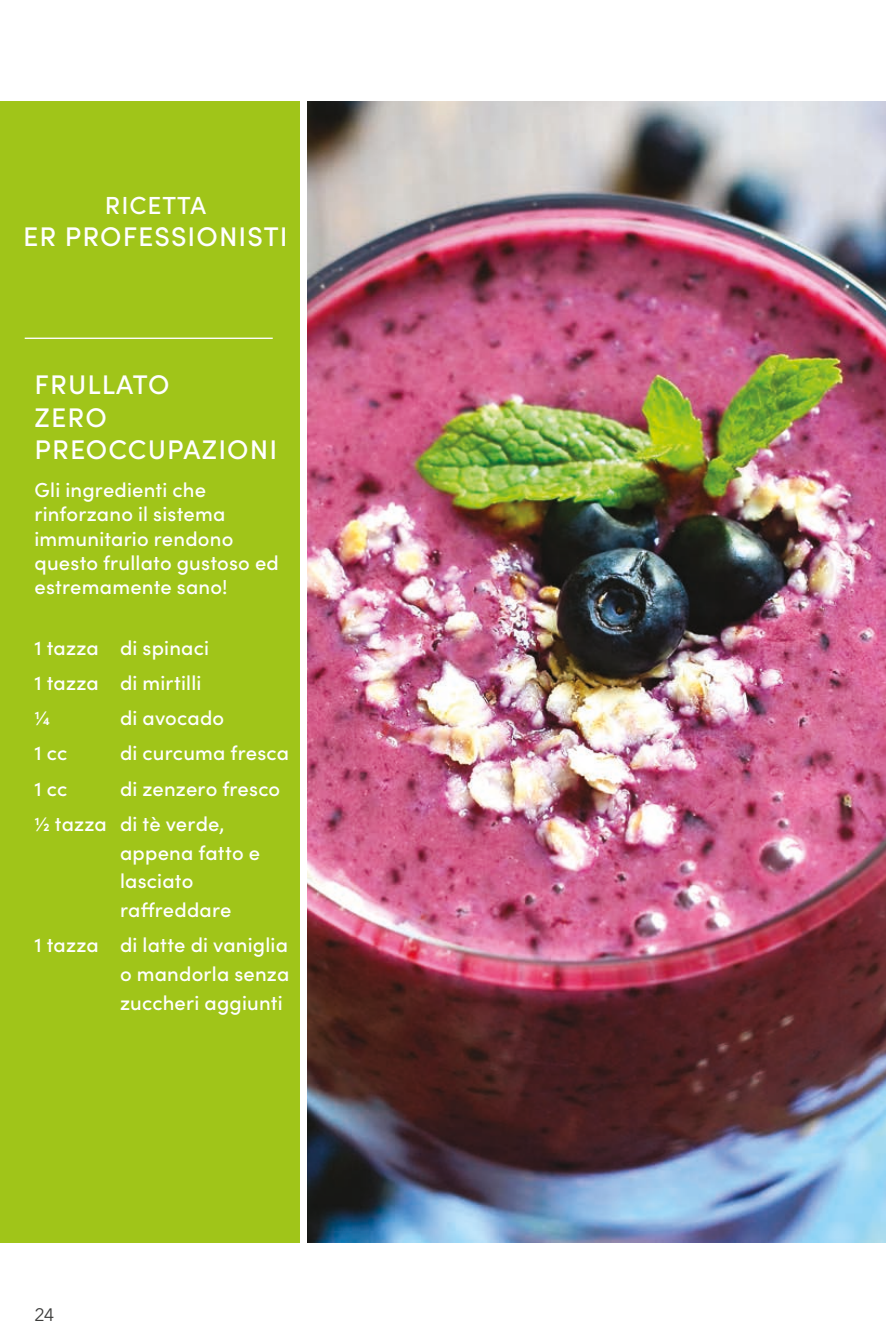
<style>
.page{position:relative;width:892px;height:1342px;background:#fff}
.page>*{position:absolute;margin:0;border:0;box-sizing:border-box;transform-origin:0 0}
.t1{font:500 27px/32.4px "Sofia Pro";letter-spacing:.04em;color:#fff}
.t2{font:500 24.75px "Sofia Pro";letter-spacing:.04em;color:#fff}
.t3{font:500 20.25px/24.3px "Sofia Pro";letter-spacing:.01em;color:#fff}
.t4{font:18px "Avenir Next";color:#3d3d3c}
</style>
<div class="page">
<div style="left:0;top:101px;width:299px;height:1141px;background:#a0c519"></div>
<img style="left:307px;top:101px;width:578px;height:1141px">
<hr style="left:25px;top:337px;width:248px;height:2px;background:#fff">
<p class="t2" style="left:105px;top:187px;width:103px">RICETTA</p>
<h1 class="t1" style="left:23px;top:219px;width:266px">ER PROFESSIONISTI</h1>
<h1 class="t1" style="left:35px;top:367px;width:244px">FRULLATO<br>ZERO<br>PREOCCUPAZIONI</h1>
<p class="t3" style="left:34px;top:476px;width:246px">Gli ingredienti che rinforzano il sistema immunitario rendono questo frullato gustoso ed estremamente sano!</p>
<p class="t3" style="left:34px;top:628px;width:176px;line-height:35.1px">1 tazza di spinaci<br>1 tazza di mirtilli ¼</p>
<p class="t3" style="left:120px;top:704px;width:106px">di avocado</p>
<p class="t3" style="left:34px;top:739px;width:34px">1 cc</p>
<p class="t3" style="left:120px;top:739px;width:170px">di curcuma fresca</p>
<p class="t3" style="left:34px;top:775px;width:34px">1 cc</p>
<p class="t3" style="left:34px;top:769px;width:247px;line-height:35.1px;text-indent:85px">di zenzero fresco ½ tazza di tè verde,</p>
<p class="t3" style="left:120px;top:836px;width:142px;line-height:28.8px">appena fatto e lasciato raffreddare</p>
<p class="t3" style="left:120px;top:929px;width:171px;line-height:28.8px;text-align:justify;text-indent:-85px">1 tazza di latte di vaniglia o mandorla senza zuccheri aggiunti</p>
<p class="t4" style="left:35px;top:1299px;width:21px">24</p>
</div>
